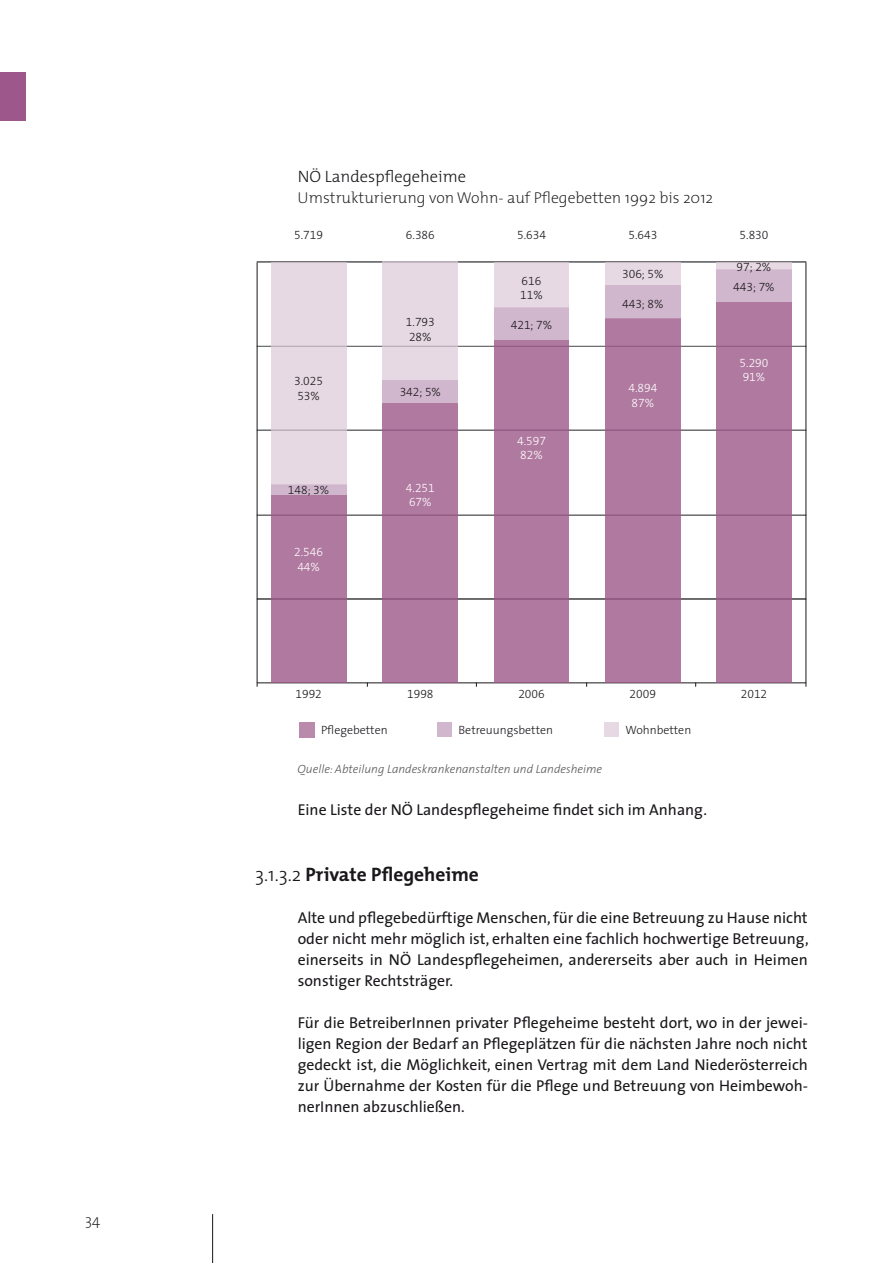
<style>
.page{position:relative;width:893px;height:1263px;background:#fff}
.page>*{position:absolute;margin:0;border:0;box-sizing:border-box;transform-origin:0 0}
.t1{font:700 19.5px "The Mix";color:#1a171b}
.t2{font:300 16.5px "The Mix";color:#1a171b}
.t3{font:15.75px/21px "The Sans";color:#1a171b;text-align:justify}
.t4{font:200 15.75px "The Mix";color:#1a171b}
.t5{font:200 15px "The Mix";color:#1a171b}
.t6{font:12px/14.4px "The Sans Light Expert";color:#1a171b}
.t7{font:italic 300 12px "The Sans";color:#58585a}
.t8{font:12px/14.4px "The Sans Light Expert";color:#fff}
.t9{font:300 12px "The Sans";color:#1a171b}
.s1{font-weight:300}
</style>
<div class="page">
<div style="left:0;top:72px;width:26px;height:48px;background:#9e578b"></div>
<hr style="left:212px;top:1214px;width:1px;height:49px;background:#1a171b">
<div style="left:257px;top:599px;width:549px;height:1px;border:1px solid #707173"></div>
<div style="left:257px;top:515px;width:549px;height:1px;border:1px solid #707173"></div>
<div style="left:257px;top:430px;width:549px;height:1px;border:1px solid #707173"></div>
<div style="left:257px;top:346px;width:549px;height:1px;border:1px solid #707173"></div>
<hr style="left:257px;top:262px;width:549px;height:1px;background:#707173">
<div style="left:257px;top:261px;width:549px;height:1px;border:1px solid #707173"></div>
<hr style="left:805px;top:262px;width:1px;height:421px;background:#1a171b">
<hr style="left:257px;top:262px;width:1px;height:421px;background:#1a171b">
<hr style="left:257px;top:682px;width:549px;height:1px;background:#1a171b">
<div style="left:271px;top:495px;width:76px;height:188px;background:#b079a0"></div>
<div style="left:271px;top:484px;width:76px;height:11px;background:#d1b7cd"></div>
<div style="left:271px;top:262px;width:76px;height:222px;background:#e7d9e3"></div>
<div style="left:382px;top:403px;width:76px;height:280px;background:#b079a0"></div>
<div style="left:382px;top:380px;width:76px;height:23px;background:#d1b7cd"></div>
<div style="left:382px;top:262px;width:76px;height:118px;background:#e7d9e3"></div>
<div style="left:494px;top:340px;width:75px;height:343px;background:#b079a0"></div>
<div style="left:494px;top:308px;width:75px;height:32px;background:#d1b7cd"></div>
<div style="left:494px;top:262px;width:75px;height:46px;background:#e7d9e3"></div>
<div style="left:605px;top:319px;width:75px;height:364px;background:#b079a0"></div>
<div style="left:605px;top:285px;width:75px;height:34px;background:#d1b7cd"></div>
<div style="left:605px;top:262px;width:75px;height:23px;background:#e7d9e3"></div>
<div style="left:716px;top:302px;width:76px;height:381px;background:#b079a0"></div>
<div style="left:716px;top:270px;width:76px;height:32px;background:#d1b7cd"></div>
<div style="left:716px;top:262px;width:76px;height:8px;background:#e7d9e3"></div>
<div style="left:300px;top:722px;width:15px;height:15px;background:#ba8aac"></div>
<div style="left:437px;top:722px;width:15px;height:15px;background:#d1b7cd"></div>
<div style="left:604px;top:722px;width:15px;height:15px;background:#e7d9e3"></div>
<p class="t5" style="left:85px;top:1207px;width:16px">34</p>
<p class="t2" style="left:298px;top:163px;width:170px">NÖ Landespflegeheime</p>
<p class="t4" style="left:298px;top:185px;width:417px">Umstrukturierung von Wohn- auf Pflegebetten 1992 bis 2012</p>
<p class="t6" style="left:294px;top:227px;width:30px">5.719</p>
<p class="t6" style="left:406px;top:227px;width:30px">6.386</p>
<p class="t6" style="left:517px;top:227px;width:30px">5.634</p>
<p class="t6" style="left:628px;top:227px;width:30px">5.643</p>
<p class="t6" style="left:740px;top:227px;width:30px">5.830</p>
<p class="t6" style="left:294px;top:373px;width:30px">3.025<br>53%</p>
<p class="t6" style="left:288px;top:482px;width:43px">148; 3%</p>
<p class="t8" style="left:294px;top:545px;width:30px">2.546<br>44%</p>
<p class="t6" style="left:406px;top:315px;width:30px">1.793<br>28%</p>
<p class="t6" style="left:400px;top:384px;width:43px">342; 5%</p>
<p class="t8" style="left:406px;top:480px;width:30px">4.251<br>67%</p>
<p class="t6" style="left:520px;top:273px;width:24px">616<br>11%</p>
<p class="t6" style="left:511px;top:317px;width:43px">421; 7%</p>
<p class="t8" style="left:517px;top:433px;width:30px">4.597<br>82%</p>
<p class="t6" style="left:622px;top:266px;width:43px">306; 5%</p>
<p class="t6" style="left:622px;top:296px;width:43px">443; 8%</p>
<p class="t8" style="left:628px;top:380px;width:30px">4.894<br>87%</p>
<p class="t6" style="left:737px;top:260px;width:36px">97; 2%</p>
<p class="t6" style="left:733px;top:279px;width:43px">443; 7%</p>
<p class="t8" style="left:740px;top:355px;width:30px">5.290<br>91%</p>
<p class="t6" style="left:295px;top:686px;width:28px">1992</p>
<p class="t6" style="left:407px;top:686px;width:28px">1998</p>
<p class="t6" style="left:518px;top:686px;width:28px">2006</p>
<p class="t6" style="left:630px;top:686px;width:28px">2009</p>
<p class="t6" style="left:741px;top:686px;width:28px">2012</p>
<p class="t9" style="left:321px;top:720px;width:68px">Pflegebetten</p>
<p class="t9" style="left:459px;top:720px;width:96px">Betreuungsbetten</p>
<p class="t9" style="left:625px;top:720px;width:67px">Wohnbetten</p>
<p class="t7" style="left:298px;top:759px;width:306px">Quelle: Abteilung Landeskrankenanstalten und Landesheime</p>
<p class="t3" style="left:298px;top:798px;width:411px">Eine Liste der NÖ Landespflegeheime findet sich im Anhang.</p>
<p class="t1" style="left:255px;top:858px;width:225px"><span class="s1">3.1.3.2</span> Private Pflegeheime</p>
<p class="t3" style="left:298px;top:906px;width:512px">Alte und pflegebedürftige Menschen, für die eine Betreuung zu Hause nicht oder nicht mehr möglich ist, erhalten eine fachlich hochwertige Betreuung, einerseits in NÖ Landespflegeheimen, andererseits aber auch in Heimen sonstiger Rechtsträger.</p>
<p class="t3" style="left:298px;top:1011px;width:512px">Für die BetreiberInnen privater Pflegeheime besteht dort, wo in der jewei&shy;ligen Region der Bedarf an Pflegeplätzen für die nächsten Jahre noch nicht gedeckt ist, die Möglichkeit, einen Vertrag mit dem Land Niederösterreich zur Übernahme der Kosten für die Pflege und Betreuung von Heimbewoh&shy;nerInnen abzuschließen.</p>
</div>
